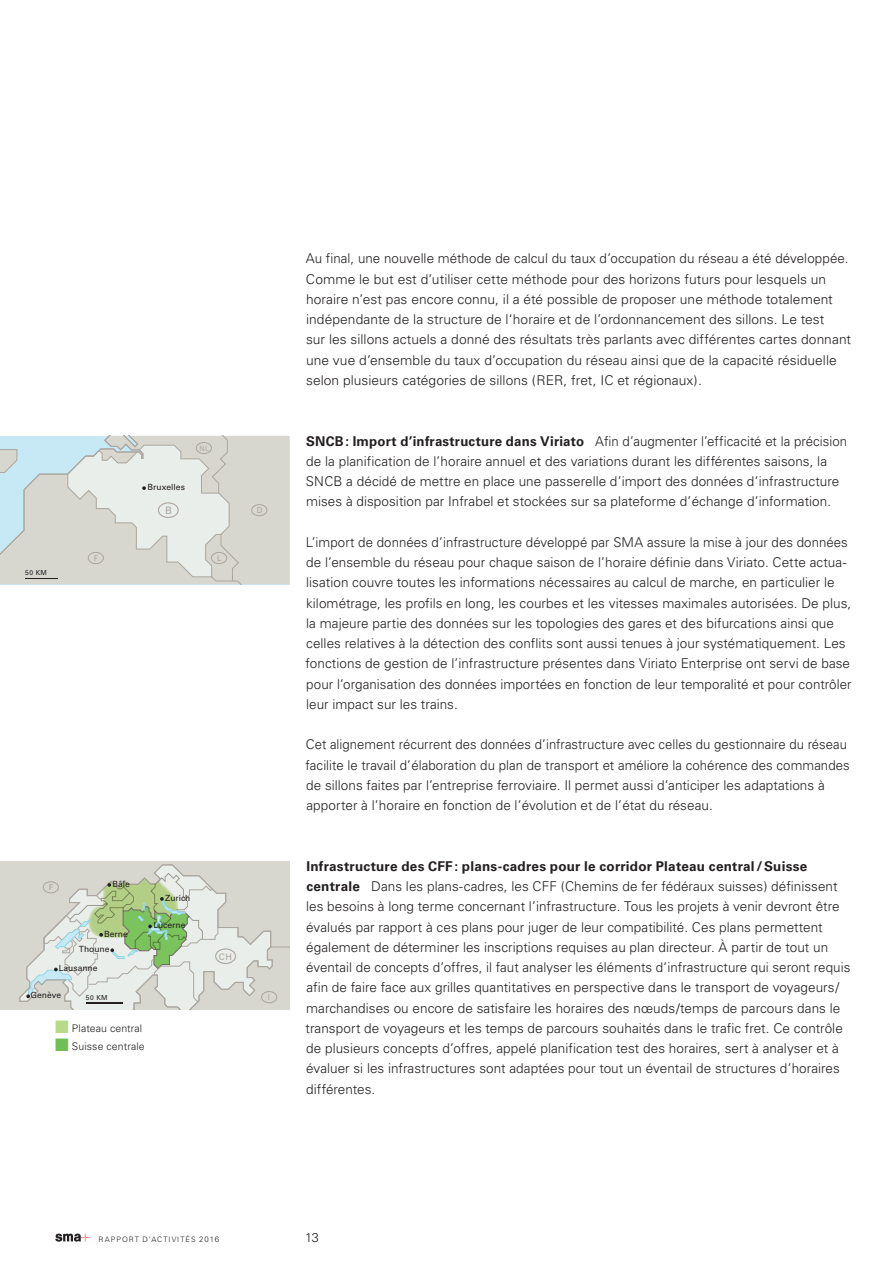
<style>
.page{position:relative;width:893px;height:1263px;background:#fff}
.page>*{position:absolute;margin:0;border:0;box-sizing:border-box;transform-origin:0 0}
.Lauftext_light_9_13{font:300 13.5px/20.2px "Univers";letter-spacing:.005em;color:#231f20}
.Lauftext_mit_Unterti{font:300 13.5px/20.2px "Univers";letter-spacing:.005em;color:#231f20}
.t1{font:300 12.75px "Univers";color:#231f20}
.t2{font:300 10.5px "Univers";letter-spacing:.01em;color:#231f20}
.t3{font:10.35px "Univers";color:#aba69f}
.t4{font:9px "Univers";color:#aba69f}
.t5{font:8.55px/15.6px "Univers";color:#231f20}
.t6{font:7.95px "Univers";color:#aba69f}
.t7{font:300 7.5px "Univers";letter-spacing:.135em;color:#231f20}
.t8{font:6.75px "Univers";letter-spacing:.05em;color:#231f20}
.t9{font:6.75px "Univers";color:#aba69f}
.s1{color:#b8d989}
.s2{color:#6fbf54}
.s3{font-weight:700}
.s4{font-size:7.8px}
</style>
<div class="page">
<svg style="left:55px;top:1233px;width:34px;height:9px"></svg>
<svg style="left:0;top:436px;width:289px;height:148px;background:#d8ddd9"></svg>
<div style="left:0;top:861px;width:289px;height:148px;background:#d7d7d0"></div>
<svg style="left:19px;top:864px;width:270px;height:145px"></svg>
<hr style="left:86px;top:1003px;width:37px;height:1px;background:#231f20">
<div style="left:215px;top:948px;width:21px;height:16px;border:1px solid #aba69f;border-radius:50%"></div>
<div style="left:43px;top:881px;width:16px;height:12px;border:1px solid #aba69f;border-radius:50%"></div>
<div style="left:261px;top:991px;width:16px;height:12px;border:1px solid #aba69f;border-radius:50%"></div>
<p class="t8" style="left:25px;top:569px;width:23px">50 KM</p>
<p class="t5" style="left:148px;top:479px;width:39px">Bruxelles</p>
<p class="t3" style="left:165px;top:504px;width:8px">B</p>
<p class="t9" style="left:199px;top:444px;width:11px">NL</p>
<p class="t6" style="left:94px;top:553px;width:6px">F</p>
<p class="t6" style="left:217px;top:553px;width:6px">L</p>
<p class="t6" style="left:257px;top:505px;width:7px">D</p>
<p class="t6" style="left:49px;top:883px;width:6px">F</p>
<p class="t5" style="left:112px;top:876px;width:19px">Bâle</p>
<p class="t5" style="left:79px;top:926px;width:51px;text-indent:25px">Berne<br>Thoune</p>
<p class="t5" style="left:59px;top:960px;width:40px">Lausanne</p>
<p class="t5" style="left:31px;top:987px;width:32px">Genève</p>
<p class="t8" style="left:86px;top:994px;width:23px">50 KM</p>
<p class="t2" style="left:55px;top:1022px;width:89px"><span class="s1">■</span> Plateau central</p>
<p class="t2" style="left:55px;top:1040px;width:91px"><span class="s2">■</span> Suisse centrale</p>
<p class="t5" style="left:165px;top:890px;width:27px">Zurich</p>
<p class="t5" style="left:153px;top:917px;width:34px">Lucerne</p>
<p class="t4" style="left:219px;top:951px;width:15px">CH</p>
<p class="t6" style="left:268px;top:992px;width:4px">I</p>
<p class="Lauftext_light_9_13" style="left:306px;top:248px;width:547px">Au final, une nouvelle méthode de calcul du taux d’occupation du réseau a été développée.<br>Comme le but est d’utiliser cette méthode pour des horizons futurs pour lesquels un horaire n’est pas encore connu, il a été possible de proposer une méthode totalement indépendante de la structure de l‘horaire et de l’ordonnancement des sillons. Le test<br>sur les sillons actuels a donné des résultats très parlants avec différentes cartes donnant une vue d’ensemble du taux d’occupation du réseau ainsi que de la capacité résiduelle selon plusieurs catégories de sillons (RER, fret, IC et régionaux).</p>
<p class="Lauftext_mit_Unterti" style="left:306px;top:431px;width:543px"><span class="s3">SNCB: Import d’infrastructure dans Viriato</span> Afin d’augmenter l’efficacité et la précision de la planification de l’horaire annuel et des variations durant les différentes saisons, la SNCB a décidé de mettre en place une passerelle d’import des données d’infrastructure mises à disposition par Infrabel et stockées sur sa plateforme d’échange d’information.</p>
<p class="Lauftext_light_9_13" style="left:306px;top:532px;width:548px">L’import de données d’infrastructure développé par SMA assure la mise à jour des données de l’ensemble du réseau pour chaque saison de l’horaire définie dans Viriato. Cette actua&shy;lisation couvre toutes les informations nécessaires au calcul de marche, en particulier le kilométrage, les profils en long, les courbes et les vitesses maximales autorisées. De plus, la majeure partie des données sur les topologies des gares et des bifurcations ainsi que celles relatives à la détection des conflits sont aussi tenues à jour systématiquement. Les fonctions de gestion de l’infrastructure présentes dans Viriato Enterprise ont servi de base pour l’organisation des données importées en fonction de leur temporalité et pour contrôler leur impact sur les trains.</p>
<p class="Lauftext_light_9_13" style="left:306px;top:734px;width:546px">Cet alignement récurrent des données d’infrastructure avec celles du gestionnaire du réseau facilite le travail d’élaboration du plan de transport et améliore la cohérence des commandes de sillons faites par l’entreprise ferroviaire. Il permet aussi d’anticiper les adaptations à apporter à l’horaire en fonction de l’évolution et de l’état du réseau.</p>
<p class="Lauftext_mit_Unterti" style="left:306px;top:856px;width:546px"><span class="s3">Infrastructure des CFF: plans-cadres pour le corridor Plateau central/Suisse centrale</span> Dans les plans-cadres, les CFF (Chemins de fer fédéraux suisses) définissent les besoins à long terme concernant l’infrastructure. Tous les projets à venir devront être évalués par rapport à ces plans pour juger de leur compatibilité. Ces plans permettent également de déterminer les inscriptions requises au plan directeur. À partir de tout un éventail de concepts d’offres, il faut analyser les éléments d’infrastructure qui seront requis afin de faire face aux grilles quantitatives en perspective dans le transport de voyageurs/ marchandises ou encore de satisfaire les horaires des nœuds/temps de parcours dans le transport de voyageurs et les temps de parcours souhaités dans le trafic fret. Ce contrôle de plusieurs concepts d’offres, appelé planification test des horaires, sert à analyser et à évaluer si les infrastructures sont adaptées pour tout un éventail de structures d’horaires différentes.</p>
<p class="t7" style="left:99px;top:1234px;width:122px">RAPPORT D’ACTIVITÉS <span class="s4">2016</span></p>
<p class="t1" style="left:305px;top:1229px;width:15px">13</p>
</div>
